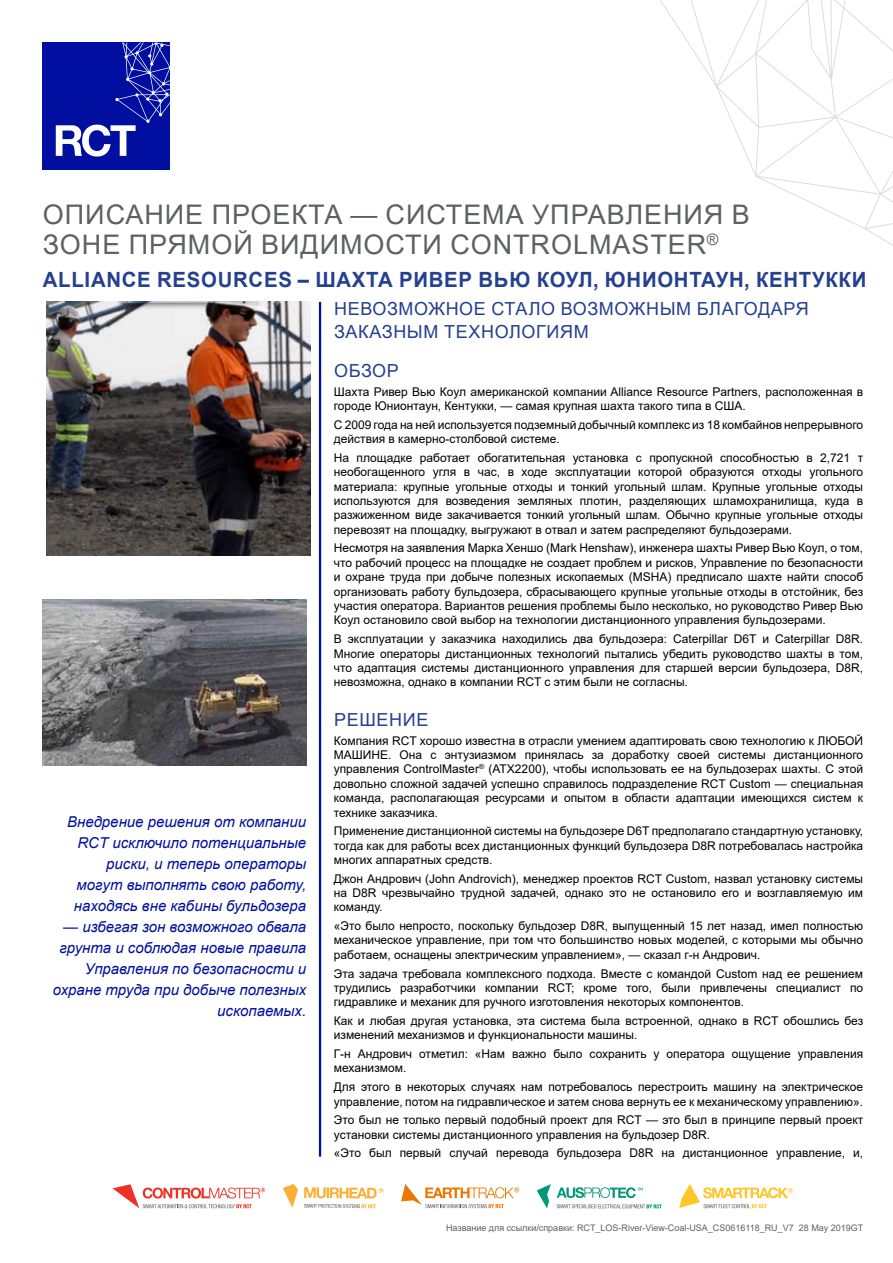
<style>
.page{position:relative;width:893px;height:1263px;background:#fff}
.page>*{position:absolute;margin:0;border:0;box-sizing:border-box;transform-origin:0 0}
.t1{font:27px/30px "Arial";letter-spacing:.035em;color:#5f6062}
.t2{font:700 21px "Arial";letter-spacing:.035em;color:#25408f}
.t3{font:18px/22.5px "Arial";letter-spacing:.035em;color:#25408f}
.t4{font:italic 15px/21px "Arial";color:#000f9f;text-align:right}
.t5{font:12px/14.4px "Arial";color:#000;text-align:justify}
.t6{font:9px "Arial";color:#5f6062}
</style>
<div class="page">
<svg style="left:660px;top:0;width:233px;height:246px"></svg>
<div style="left:43px;top:43px;width:127px;height:127px;background:#000f9f"></div>
<svg style="left:56px;top:43px;width:114px;height:114px"></svg>
<svg style="left:679px;top:1184px;width:114px;height:24px"></svg>
<svg style="left:557px;top:1204px;width:105px;height:4px"></svg>
<svg style="left:537px;top:1184px;width:14px;height:24px"></svg>
<svg style="left:557px;top:1187px;width:86px;height:11px"></svg>
<svg style="left:401px;top:1184px;width:118px;height:24px"></svg>
<svg style="left:304px;top:1204px;width:72px;height:4px"></svg>
<svg style="left:283px;top:1184px;width:15px;height:24px"></svg>
<svg style="left:304px;top:1187px;width:80px;height:11px"></svg>
<svg style="left:113px;top:1184px;width:152px;height:24px"></svg>
<hr style="left:319px;top:302px;width:2px;height:855px;background:#000f9f">
<img style="left:47px;top:302px;width:263px;height:254px">
<img style="left:43px;top:600px;width:263px;height:166px">
<h1 class="t1" style="left:43px;top:200px;width:708px">ОПИСАНИЕ ПРОЕКТА — СИСТЕМА УПРАВЛЕНИЯ В<br>ЗОНЕ ПРЯМОЙ ВИДИМОСТИ CONTROLMASTER<sup>®</sup></h1>
<h2 class="t2" style="left:43px;top:265px;width:825px">ALLIANCE RESOURCES – ШАХТА РИВЕР ВЬЮ КОУЛ, ЮНИОНТАУН, КЕНТУККИ</h2>
<p class="t4" style="left:67px;top:812px;width:241px">Внедрение решения от компании<br>RCT исключило потенциальные риски, и теперь операторы могут выполнять свою работу, находясь вне кабины бульдозера</p>
<p class="t4" style="left:53px;top:917px;width:255px">— избегая зон возможного обвала грунта и соблюдая новые правила<br>Управления по безопасности и охране труда при добыче полезных ископаемых.</p>
<h3 class="t3" style="left:334px;top:297px;width:476px">НЕВОЗМОЖНОЕ СТАЛО ВОЗМОЖНЫМ БЛАГОДАРЯ<br>ЗАКАЗНЫМ ТЕХНОЛОГИЯМ</h3>
<h3 class="t3" style="left:334px;top:359px;width:66px">ОБЗОР</h3>
<p class="t5" style="left:334px;top:384px;width:531px">Шахта Ривер Вью Коул американской компании Alliance Resource Partners, расположенная в городе Юнионтаун, Кентукки, — самая крупная шахта такого типа в США.</p>
<p class="t5" style="left:334px;top:417px;width:531px">С 2009 года на ней используется подземный добычный комплекс из 18 комбайнов непрерывного действия в камерно-столбовой системе.</p>
<p class="t5" style="left:334px;top:450px;width:531px">На площадке работает обогатительная установка с пропускной способностью в 2,721 т необогащенного угля в час, в ходе эксплуатации которой образуются отходы угольного материала: крупные угольные отходы и тонкий угольный шлам. Крупные угольные отходы используются для возведения земляных плотин, разделяющих шламохранилища, куда в разжиженном виде закачивается тонкий угольный шлам. Обычно крупные угольные отходы перевозят на площадку, выгружают в отвал и затем распределяют бульдозерами.</p>
<p class="t5" style="left:334px;top:541px;width:531px">Несмотря на заявления Марка Хеншо (Mark Henshaw), инженера шахты Ривер Вью Коул, о том, что рабочий процесс на площадке не создает проблем и рисков, Управление по безопасности и охране труда при добыче полезных ископаемых (MSHA) предписало шахте найти способ организовать работу бульдозера, сбрасывающего крупные угольные отходы в отстойник, без участия оператора. Вариантов решения проблемы было несколько, но руководство Ривер Вью Коул остановило свой выбор на технологии дистанционного управления бульдозерами.</p>
<p class="t5" style="left:334px;top:632px;width:531px">В эксплуатации у заказчика находились два бульдозера: Caterpillar D6T и Caterpillar D8R.<br>Многие операторы дистанционных технологий пытались убедить руководство шахты в том, что адаптация системы дистанционного управления для старшей версии бульдозера, D8R, невозможна, однако в компании RCT с этим были не согласны.</p>
<h3 class="t3" style="left:334px;top:708px;width:96px">РЕШЕНИЕ</h3>
<p class="t5" style="left:334px;top:733px;width:531px">Компания RCT хорошо известна в отрасли умением адаптировать свою технологию к ЛЮБОЙ МАШИНЕ. Она с энтузиазмом принялась за доработку своей системы дистанционного управления ControlMaster<sup>®</sup> (ATX2200), чтобы использовать ее на бульдозерах шахты. С этой довольно сложной задачей успешно справилось подразделение RCT Custom — специальная команда, располагающая ресурсами и опытом в области адаптации имеющихся систем к технике заказчика.</p>
<p class="t5" style="left:334px;top:824px;width:531px">Применение дистанционной системы на бульдозере D6T предполагало стандартную установку, тогда как для работы всех дистанционных функций бульдозера D8R потребовалась настройка многих аппаратных средств.</p>
<p class="t5" style="left:334px;top:871px;width:531px">Джон Андрович (John Androvich), менеджер проектов RCT Custom, назвал установку системы на D8R чрезвычайно трудной задачей, однако это не остановило его и возглавляемую им команду.</p>
<p class="t5" style="left:334px;top:918px;width:531px">«Это было непросто, поскольку бульдозер D8R, выпущенный 15 лет назад, имел полностью механическое управление, при том что большинство новых моделей, с которыми мы обычно работаем, оснащены электрическим управлением», — сказал г-н Андрович.</p>
<p class="t5" style="left:334px;top:966px;width:531px">Эта задача требовала комплексного подхода. Вместе с командой Custom над ее решением трудились разработчики компании RCT; кроме того, были привлечены специалист по гидравлике и механик для ручного изготовления некоторых компонентов.</p>
<p class="t5" style="left:334px;top:1013px;width:531px">Как и любая другая установка, эта система была встроенной, однако в RCT обошлись без изменений механизмов и функциональности машины.</p>
<p class="t5" style="left:334px;top:1046px;width:531px">Г-н Андрович отметил: «Нам важно было сохранить у оператора ощущение управления механизмом.</p>
<p class="t5" style="left:334px;top:1079px;width:531px">Для этого в некоторых случаях нам потребовалось перестроить машину на электрическое управление, потом на гидравлическое и затем снова вернуть ее к механическому управлению».</p>
<p class="t5" style="left:334px;top:1113px;width:531px">Это был не только первый подобный проект для RCT — это был в принципе первый проект установки системы дистанционного управления на бульдозер D8R.</p>
<p class="t5" style="left:334px;top:1146px;width:531px">«Это был первый случай перевода бульдозера D8R на дистанционное управление, и,</p>
<p class="t6" style="left:446px;top:1221px;width:419px">Название для ссылки/справки: RCT_LOS-River-View-Coal-USA_CS0616118_RU_V7 28 May 2019GT</p>
</div>
